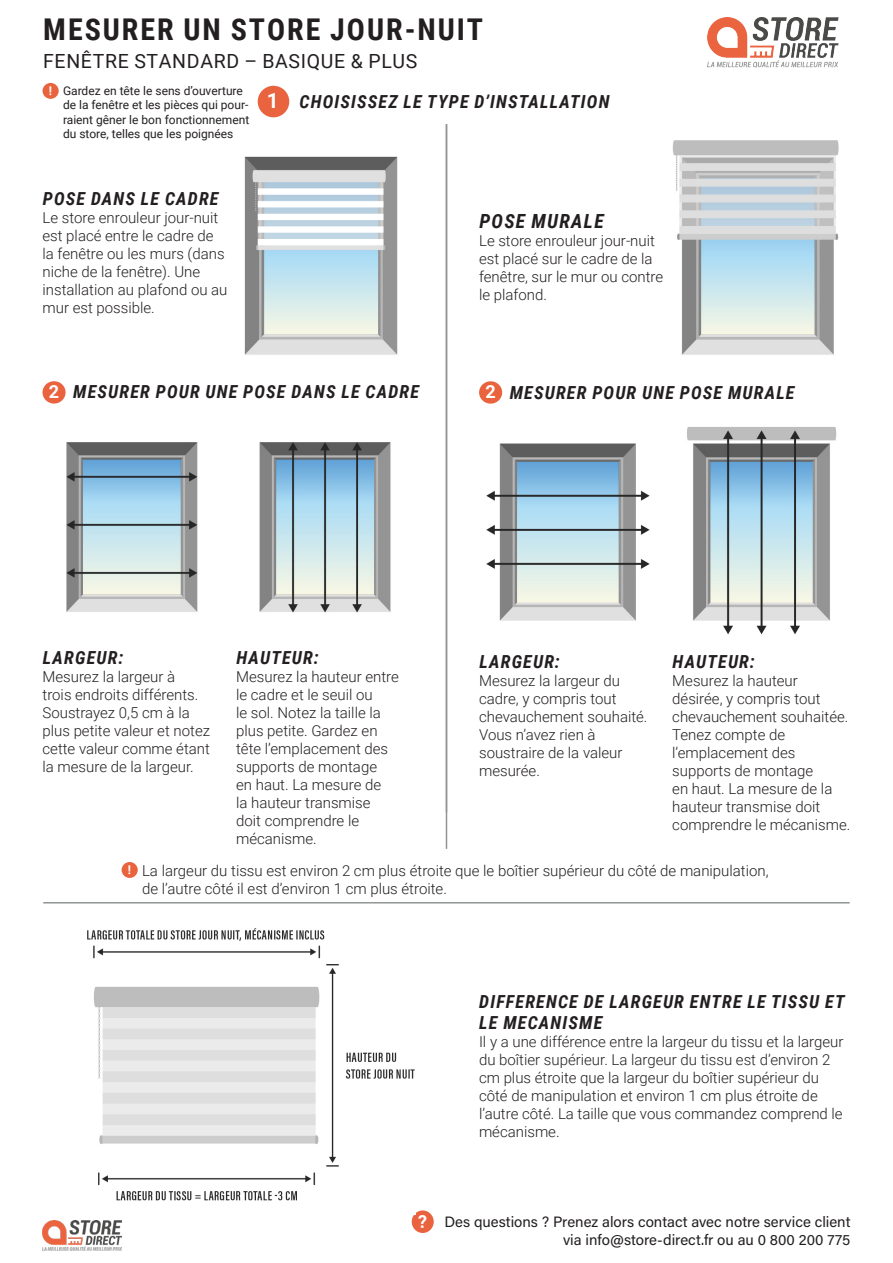
<style>
.page{position:relative;width:893px;height:1263px;background:#fff}
.page>*{position:absolute;margin:0;border:0;box-sizing:border-box;transform-origin:0 0}
.t1{font:700 30px "Roboto Condensed";letter-spacing:.065em;color:#231f20}
.t2{font:700 21px "Roboto";color:#fff}
.t3{font:19.5px "Roboto";letter-spacing:.035em;color:#231f20}
.t4{font:italic 700 19.5px "Roboto Condensed";letter-spacing:.065em;color:#231f20}
.t5{font:italic 700 18px/21.6px "Roboto Condensed";letter-spacing:.065em;color:#231f20}
.t6{font:700 18px "Roboto";color:#fff}
.t7{font:300 15px/18px "Roboto";color:#231f20}
.t8{font:15px/18px "Acumin Pro";color:#231f20;text-align:right}
.t9{font:12px/14.4px "Roboto";color:#231f20}
.t10{font:700 12px "Roboto";color:#fff}
</style>
<div class="page">
<img style="left:244px;top:156px;width:154px;height:199px">
<img style="left:708px;top:17px;width:131px;height:51px">
<img style="left:43px;top:1220px;width:78px;height:30px">
<div style="left:412px;top:1210px;width:22px;height:23px;background:#ea633f;border-radius:50%"></div>
<div style="left:258px;top:86px;width:31px;height:31px;background:#ea633f;border-radius:50%"></div>
<img style="left:66px;top:442px;width:132px;height:170px">
<img style="left:259px;top:442px;width:132px;height:171px">
<div style="left:43px;top:381px;width:23px;height:23px;background:#ea633f;border-radius:50%"></div>
<img style="left:486px;top:443px;width:164px;height:178px">
<img style="left:687px;top:427px;width:150px;height:208px">
<hr style="left:43px;top:902px;width:807px;height:1px;background:#929595">
<div style="left:479px;top:381px;width:23px;height:23px;background:#ea633f;border-radius:50%"></div>
<img style="left:87px;top:928px;width:329px;height:286px">
<div style="left:43px;top:83px;width:16px;height:16px;background:#ea633f;border-radius:50%"></div>
<div style="left:122px;top:862px;width:16px;height:16px;background:#ea633f;border-radius:50%"></div>
<hr style="left:446px;top:124px;width:1px;height:725px;background:#929595">
<img style="left:672px;top:140px;width:167px;height:215px">
<p class="t1" style="left:43px;top:8px;width:441px">MESURER UN STORE JOUR-NUIT</p>
<p class="t3" style="left:43px;top:47px;width:376px">FENÊTRE STANDARD – BASIQUE &amp; PLUS</p>
<p class="t10" style="left:49px;top:82px;width:5px">!</p>
<p class="t9" style="left:63px;top:83px;width:188px">Gardez en tête le sens d’ouverture de la fenêtre et les pièces qui pour&shy;raient gêner le bon fonctionnement du store, telles que les poignées</p>
<p class="t2" style="left:267px;top:86px;width:14px">1</p>
<p class="t5" style="left:300px;top:90px;width:311px">CHOISISSEZ LE TYPE D’INSTALLATION</p>
<p class="t5" style="left:43px;top:187px;width:177px">POSE DANS LE CADRE</p>
<p class="t7" style="left:43px;top:208px;width:187px">Le store enrouleur jour-nuit est placé entre le cadre de la fenêtre ou les murs (dans niche de la fenêtre). Une installation au plafond ou au mur est possible.</p>
<p class="t4" style="left:479px;top:207px;width:126px">POSE MURALE</p>
<p class="t7" style="left:479px;top:231px;width:186px">Le store enrouleur jour-nuit est placé sur le cadre de la fenêtre, sur le mur ou contre le plafond.</p>
<p class="t6" style="left:49px;top:379px;width:12px">2</p>
<p class="t5" style="left:73px;top:380px;width:347px">MESURER POUR UNE POSE DANS LE CADRE</p>
<p class="t6" style="left:485px;top:379px;width:12px">2</p>
<p class="t5" style="left:510px;top:381px;width:286px">MESURER POUR UNE POSE MURALE</p>
<p class="t5" style="left:43px;top:646px;width:82px">LARGEUR:</p>
<p class="t7" style="left:43px;top:667px;width:169px">Mesurez la largeur à<br>trois endroits différents.<br>Soustrayez 0,5 cm à la plus petite valeur et notez cette valeur comme étant la mesure de la largeur.</p>
<p class="t5" style="left:236px;top:646px;width:84px">HAUTEUR:</p>
<p class="t7" style="left:236px;top:667px;width:164px">Mesurez la hauteur entre le cadre et le seuil ou<br>le sol. Notez la taille la plus petite. Gardez en tête l’emplacement des supports de montage<br>en haut. La mesure de<br>la hauteur transmise doit comprendre le mécanisme.</p>
<p class="t5" style="left:479px;top:650px;width:82px">LARGEUR:</p>
<p class="t7" style="left:479px;top:671px;width:170px">Mesurez la largeur du cadre, y compris tout chevauchement souhaité.<br>Vous n’avez rien à soustraire de la valeur mesurée.</p>
<p class="t5" style="left:673px;top:650px;width:84px">HAUTEUR:</p>
<p class="t7" style="left:672px;top:671px;width:178px">Mesurez la hauteur désirée, y compris tout chevauchement souhaitée.</p>
<p class="t7" style="left:672px;top:725px;width:180px">Tenez compte de l’emplacement des supports de montage<br>en haut. La mesure de la hauteur transmise doit comprendre le mécanisme.</p>
<p class="t10" style="left:128px;top:862px;width:5px">!</p>
<p class="t7" style="left:142px;top:861px;width:628px">La largeur du tissu est environ 2 cm plus étroite que le boîtier supérieur du côté de manipulation,</p>
<p class="t7" style="left:142px;top:879px;width:306px">de l’autre côté il est d’environ 1 cm plus étroite.</p>
<p class="t5" style="left:479px;top:990px;width:367px">DIFFERENCE DE LARGEUR ENTRE LE TISSU ET<br>LE MECANISME</p>
<p class="t7" style="left:479px;top:1032px;width:366px">Il y a une différence entre la largeur du tissu et la largeur du boîtier supérieur. La largeur du tissu est d’environ 2 cm plus étroite que la largeur du boîtier supérieur du côté de manipulation et environ 1 cm plus étroite de l’autre côté. La taille que vous commandez comprend le mécanisme.</p>
<p class="t6" style="left:418px;top:1209px;width:10px">?</p>
<p class="t8" style="left:444px;top:1212px;width:408px">Des questions ? Prenez alors contact avec notre service client via info@store-direct.fr ou au 0 800 200 775</p>
</div>
